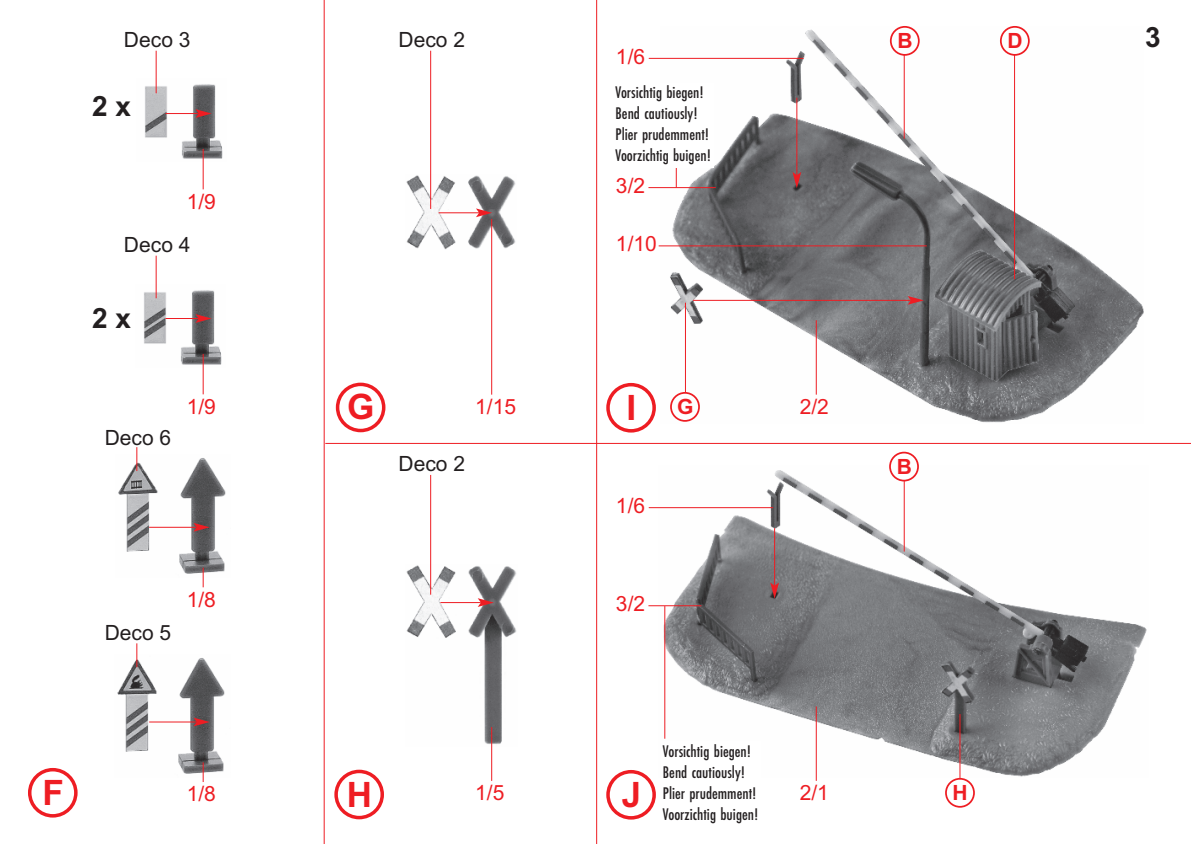
<style>
.page{position:relative;width:1191px;height:844px;background:#fff}
.page>*{position:absolute;margin:0;border:0;box-sizing:border-box;transform-origin:0 0}
.t1{font:700 35px "Arial";color:#ee1d23}
.t2{font:700 28px "Arial";color:#231f20}
.t3{font:21px "Arial";color:#ee1d23}
.t4{font:21px "Arial";color:#231f20}
.t5{font:700 21px "Arial";color:#ee1d23}
.t6{font:17.5px/21px "Futura EF Medium Con";color:#231f20}
</style>
<div class="page">
<hr style="left:596px;top:0;width:1px;height:843px;background:#ee1d23">
<hr style="left:324px;top:0;width:1px;height:843px;background:#ee1d23">
<hr style="left:325px;top:443px;width:866px;height:1px;background:#ee1d23">
<img style="left:406px;top:564px;width:111px;height:182px">
<img style="left:658px;top:470px;width:489px;height:307px">
<img style="left:117px;top:654px;width:108px;height:123px">
<img style="left:118px;top:455px;width:108px;height:122px">
<img style="left:145px;top:79px;width:78px;height:82px">
<img style="left:144px;top:284px;width:78px;height:83px">
<img style="left:660px;top:29px;width:483px;height:394px">
<img style="left:406px;top:175px;width:110px;height:74px">
<svg style="left:890px;top:26px;width:29px;height:30px"></svg>
<svg style="left:889px;top:451px;width:30px;height:30px"></svg>
<svg style="left:1000px;top:26px;width:29px;height:30px"></svg>
<svg style="left:28px;top:768px;width:50px;height:49px"></svg>
<svg style="left:336px;top:382px;width:49px;height:50px"></svg>
<svg style="left:334px;top:769px;width:50px;height:50px"></svg>
<svg style="left:606px;top:383px;width:50px;height:49px"></svg>
<svg style="left:606px;top:770px;width:50px;height:49px"></svg>
<svg style="left:670px;top:392px;width:30px;height:29px"></svg>
<svg style="left:945px;top:777px;width:30px;height:30px"></svg>
<hr style="left:156px;top:51px;width:1px;height:42px;background:#ee1d23">
<hr style="left:165px;top:113px;width:33px;height:1px;background:#ee1d23">
<svg style="left:195px;top:109px;width:17px;height:9px"></svg>
<hr style="left:203px;top:149px;width:1px;height:40px;background:#ee1d23">
<hr style="left:430px;top:51px;width:1px;height:158px;background:#ee1d23">
<hr style="left:649px;top:58px;width:154px;height:1px;background:#ee1d23">
<hr style="left:903px;top:55px;width:1px;height:84px;background:#ee1d23">
<hr style="left:1014px;top:55px;width:1px;height:224px;background:#ee1d23">
<hr style="left:438px;top:212px;width:41px;height:1px;background:#ee1d23">
<svg style="left:476px;top:208px;width:16px;height:9px"></svg>
<hr style="left:796px;top:98px;width:1px;height:77px;background:#ee1d23">
<svg style="left:792px;top:172px;width:9px;height:16px"></svg>
<hr style="left:693px;top:300px;width:217px;height:1px;background:#ee1d23">
<svg style="left:907px;top:296px;width:17px;height:8px"></svg>
<hr style="left:491px;top:219px;width:1px;height:175px;background:#ee1d23">
<hr style="left:430px;top:475px;width:1px;height:119px;background:#ee1d23">
<hr style="left:440px;top:602px;width:41px;height:1px;background:#ee1d23">
<svg style="left:478px;top:598px;width:16px;height:8px"></svg>
<hr style="left:491px;top:726px;width:1px;height:54px;background:#ee1d23">
<hr style="left:816px;top:320px;width:1px;height:74px;background:#ee1d23">
<hr style="left:685px;top:302px;width:1px;height:91px;background:#ee1d23">
<hr style="left:156px;top:255px;width:1px;height:43px;background:#ee1d23">
<hr style="left:165px;top:318px;width:33px;height:1px;background:#ee1d23">
<svg style="left:195px;top:314px;width:17px;height:9px"></svg>
<hr style="left:203px;top:354px;width:1px;height:40px;background:#ee1d23">
<svg style="left:136px;top:643px;width:1px;height:24px"></svg>
<svg style="left:136px;top:447px;width:1px;height:24px"></svg>
<hr style="left:149px;top:721px;width:48px;height:1px;background:#ee1d23">
<svg style="left:193px;top:717px;width:17px;height:9px"></svg>
<svg style="left:203px;top:762px;width:1px;height:19px"></svg>
<hr style="left:149px;top:526px;width:48px;height:1px;background:#ee1d23">
<svg style="left:193px;top:522px;width:17px;height:9px"></svg>
<svg style="left:203px;top:567px;width:1px;height:20px"></svg>
<hr style="left:648px;top:187px;width:68px;height:1px;background:#ee1d23">
<svg style="left:676px;top:167px;width:1px;height:20px"></svg>
<hr style="left:649px;top:507px;width:124px;height:1px;background:#ee1d23">
<hr style="left:903px;top:480px;width:1px;height:71px;background:#ee1d23">
<hr style="left:774px;top:528px;width:1px;height:57px;background:#ee1d23">
<svg style="left:770px;top:582px;width:9px;height:16px"></svg>
<hr style="left:816px;top:706px;width:1px;height:74px;background:#ee1d23">
<hr style="left:959px;top:713px;width:1px;height:65px;background:#ee1d23">
<hr style="left:648px;top:605px;width:53px;height:1px;background:#ee1d23">
<hr style="left:658px;top:245px;width:268px;height:1px;background:#ee1d23">
<div style="left:614px;top:83px;width:99px;height:84px;background:#fff"></div>
<hr style="left:664px;top:606px;width:1px;height:132px;background:#ee1d23">
<div style="left:661px;top:741px;width:99px;height:84px;background:#fff"></div>
<p class="t4" style="left:124px;top:27px;width:68px">Deco 3</p>
<h2 class="t2" style="left:92px;top:90px;width:40px">2 x</h2>
<p class="t3" style="left:187px;top:189px;width:31px">1/9</p>
<p class="t4" style="left:124px;top:232px;width:68px">Deco 4</p>
<h2 class="t2" style="left:92px;top:301px;width:40px">2 x</h2>
<p class="t4" style="left:105px;top:425px;width:68px">Deco 6</p>
<p class="t3" style="left:187px;top:394px;width:31px">1/9</p>
<p class="t4" style="left:105px;top:620px;width:68px">Deco 5</p>
<p class="t3" style="left:187px;top:587px;width:31px">1/8</p>
<h1 class="t1" style="left:42px;top:772px;width:23px">F</h1>
<p class="t3" style="left:187px;top:781px;width:31px">1/8</p>
<p class="t4" style="left:398px;top:27px;width:68px">Deco 2</p>
<h1 class="t1" style="left:347px;top:387px;width:29px">G</h1>
<p class="t3" style="left:475px;top:394px;width:42px">1/15</p>
<p class="t4" style="left:398px;top:451px;width:68px">Deco 2</p>
<h1 class="t1" style="left:347px;top:774px;width:27px">H</h1>
<p class="t3" style="left:475px;top:780px;width:31px">1/5</p>
<p class="t3" style="left:616px;top:44px;width:31px">1/6</p>
<p class="t6" style="left:615px;top:83px;width:97px">Vorsichtig biegen!<br>Bend cautiously!<br>Plier prudemment!<br>Voorzichtig buigen!</p>
<p class="t3" style="left:616px;top:173px;width:31px">3/2</p>
<p class="t3" style="left:616px;top:232px;width:42px">1/10</p>
<h1 class="t1" style="left:626px;top:387px;width:11px">I</h1>
<p class="t3" style="left:616px;top:493px;width:31px">1/6</p>
<p class="t3" style="left:616px;top:591px;width:31px">3/2</p>
<p class="t5" style="left:677px;top:394px;width:18px">G</p>
<p class="t3" style="left:799px;top:394px;width:31px">2/2</p>
<h1 class="t1" style="left:621px;top:774px;width:21px">J</h1>
<p class="t6" style="left:663px;top:741px;width:97px">Vorsichtig biegen!<br>Bend cautiously!<br>Plier prudemment!<br>Voorzichtig buigen!</p>
<p class="t3" style="left:799px;top:780px;width:31px">2/1</p>
<p class="t5" style="left:897px;top:28px;width:17px">B</p>
<p class="t5" style="left:1007px;top:28px;width:17px">D</p>
<p class="t5" style="left:896px;top:454px;width:17px">B</p>
<p class="t5" style="left:952px;top:780px;width:17px">H</p>
<h2 class="t2" style="left:1145px;top:21px;width:17px">3</h2>
</div>
